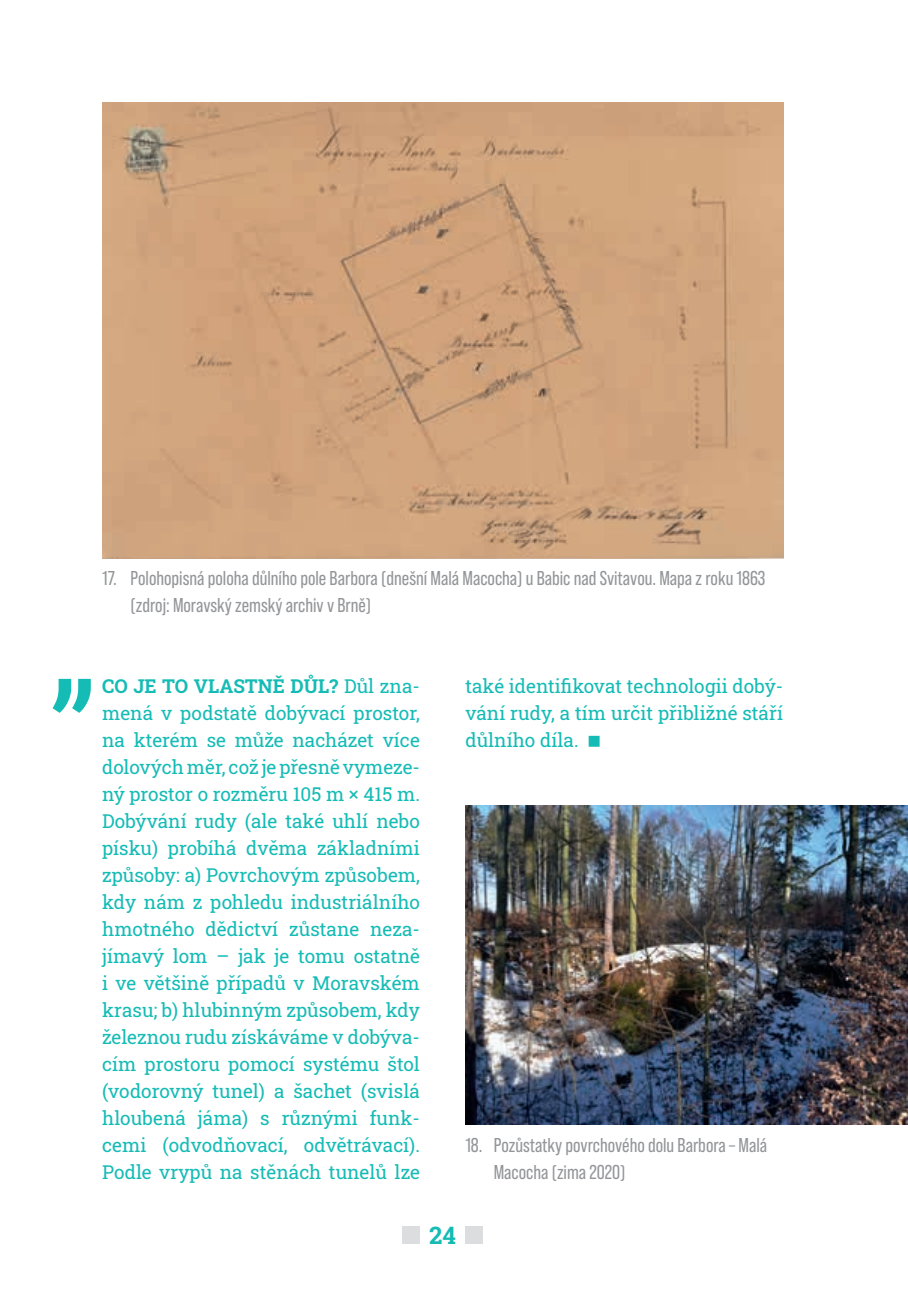
<style>
.page{position:relative;width:908px;height:1304px;background:#fff}
.page>*{position:absolute;margin:0;border:0;box-sizing:border-box;transform-origin:0 0}
.t1{font:700 24px "Roboto Slab";color:#15bbb5}
.t2{font:20px/27px "Bebas Neue Pro";color:#939598}
.t3{font:19px/27px "Roboto Slab";color:#15bbb5;text-align:justify}
.s1{font-weight:700}
.s2{font-family:"Cardo"}
</style>
<div class="page">
<div style="left:402px;top:1227px;width:17px;height:17px;background:#dcdddf"></div>
<div style="left:465px;top:1227px;width:17px;height:17px;background:#dcdddf"></div>
<svg style="left:52px;top:679px;width:39px;height:34px"></svg>
<img style="left:102px;top:102px;width:680px;height:456px">
<img style="left:465px;top:805px;width:442px;height:319px">
<p class="t2" style="left:130px;top:564px;width:636px;text-indent:-28px">17. Polohopisná poloha důlního pole Barbora (dnešní Malá Macocha) u Babic nad Svitavou. Mapa z roku 1863 (zdroj: Moravský zemský archiv v Brně)</p>
<p class="t3" style="left:102px;top:672px;width:319px"><span class="s1">CO JE TO VLASTNĚ DŮL?</span> Důl zna&shy;mená v podstatě dobývací prostor, na kterém se může nacházet více dolových měr, což je přesně vymeze&shy;ný prostor o rozměru 105 m × 415 m.<br>Dobývání rudy (ale také uhlí nebo písku) probíhá dvěma základními způsoby: a) Povrchovým způsobem, kdy nám z pohledu industriálního hmotného dědictví zůstane neza&shy;jímavý lom – jak je tomu ostatně i ve většině případů v Moravském krasu; b) hlubinným způsobem, kdy železnou rudu získáváme v dobýva&shy;cím prostoru pomocí systému štol (vodorovný tunel) a šachet (svislá hloubená jáma) s různými funk&shy;cemi (odvodňovací, odvětrávací).<br>Podle vrypů na stěnách tunelů lze</p>
<p class="t3" style="left:465px;top:672px;width:319px">také identifikovat technologii dobý&shy;vání rudy, a tím určit přibližné stáří důlního díla. <span class="s2">■</span></p>
<p class="t2" style="left:493px;top:1131px;width:275px;text-indent:-28px">18. Pozůstatky povrchového dolu Barbora – Malá<br>Macocha (zima 2020)</p>
<p class="t1" style="left:429px;top:1219px;width:28px">24</p>
</div>
